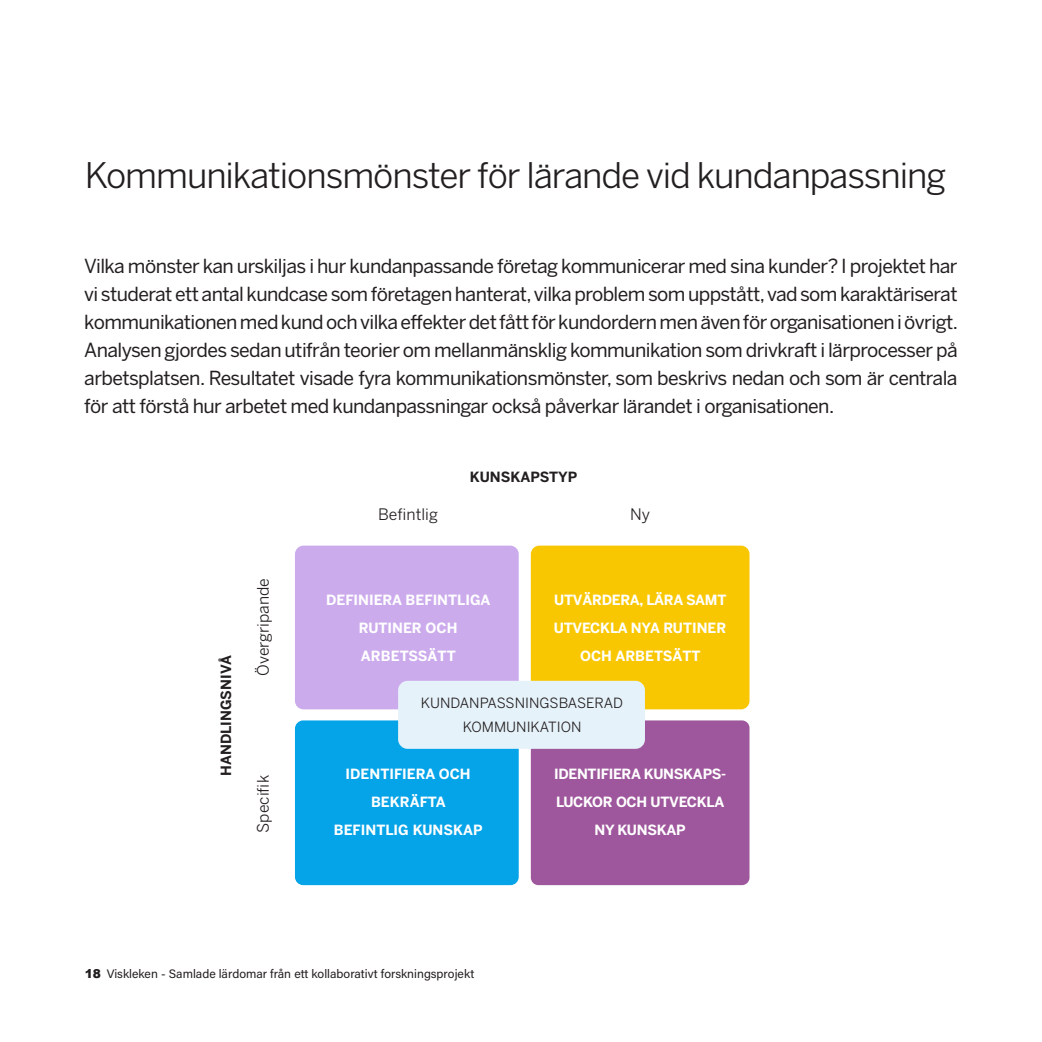
<style>
.page{position:relative;width:1042px;height:1042px;background:#fff}
.page>*{position:absolute;margin:0;border:0;box-sizing:border-box;transform-origin:0 0}
.t1{font:35px "Benton Sans";letter-spacing:-.03em;color:#231f20}
.t2{font:19.25px/28px "Benton Sans";letter-spacing:-.03em;color:#231f20;text-align:justify}
.t3{font:15.75px "Benton Sans";color:#231f20}
.t4{font:700 14px/28px "Benton Sans";letter-spacing:-.02em;color:#fff;text-align:center}
.t5{font:700 14px/28px "Benton Sans";color:#fff;text-align:center}
.t6{font:14px/24.5px "Benton Sans";color:#231f20;text-align:center}
.t7{font:700 14px "Benton Sans";color:#231f20}
.t8{font:12.25px "Acumin Variable Concept";color:#231f20}
.s1{font-family:"Arial";font-weight:900}
</style>
<div class="page">
<div style="left:295px;top:545px;width:224px;height:164px;background:#ccabed;border-radius:8px"></div>
<div style="left:531px;top:545px;width:218px;height:164px;background:#f9c701;border-radius:8px"></div>
<div style="left:295px;top:720px;width:224px;height:165px;background:#05a3e8;border-radius:8px"></div>
<div style="left:531px;top:720px;width:218px;height:165px;background:#9e579c;border-radius:7px"></div>
<div style="left:398px;top:681px;width:247px;height:68px;background:#e6f2fa;border-radius:9px"></div>
<p class="t1" style="left:85px;top:155px;width:863px">Kommunikationsmönster för lärande vid kundanpassning</p>
<p class="t2" style="left:84px;top:252px;width:875px">Vilka mönster kan urskiljas i hur kundanpassande företag kommunicerar med sina kunder? I projektet har vi studerat ett antal kundcase som företagen hanterat, vilka problem som uppstått, vad som karaktäriserat kommunikationen med kund och vilka effekter det fått för kundordern men även för organisationen i övrigt.<br>Analysen gjordes sedan utifrån teorier om mellanmänsklig kommunikation som drivkraft i lärprocesser på arbetsplatsen. Resultatet visade fyra kommunikationsmönster, som beskrivs nedan och som är centrala för att förstå hur arbetet med kundanpassningar också påverkar lärandet i organisationen.</p>
<p class="t7" style="left:470px;top:469px;width:109px">KUNSKAPSTYP</p>
<p class="t7" style="left:218px;top:776px;width:123px;rotate:-90deg">HANDLINGSNIVÅ</p>
<p class="t3" style="left:254px;top:675px;width:99px;rotate:-90deg">Övergripande</p>
<p class="t3" style="left:254px;top:833px;width:59px;rotate:-90deg">Specifik</p>
<p class="t3" style="left:378px;top:505px;width:61px">Befintlig</p>
<p class="t3" style="left:630px;top:505px;width:22px">Ny</p>
<p class="t5" style="left:326px;top:585px;width:166px">DEFINIERA BEFINTLIGA<br>RUTINER OCH<br>ARBETSSÄTT</p>
<p class="t4" style="left:554px;top:585px;width:174px">UTVÄRDERA, LÄRA SAMT<br>UTVECKLA NYA RUTINER<br>OCH ARBETSÄTT</p>
<p class="t6" style="left:421px;top:690px;width:204px">KUNDANPASSNINGSBASERAD<br>KOMMUNIKATION</p>
<p class="t5" style="left:334px;top:759px;width:150px">IDENTIFIERA OCH<br>BEKRÄFTA<br>BEFINTLIG KUNSKAP</p>
<p class="t4" style="left:554px;top:759px;width:174px;text-align:left">IDENTIFIERA KUNSKAPS-<br>LUCKOR OCH UTVECKLA</p>
<p class="t4" style="left:594px;top:815px;width:93px">NY KUNSKAP</p>
<p class="t8" style="left:85px;top:965px;width:391px"><span class="s1">18</span> Viskleken - Samlade lärdomar från ett kollaborativt forskningsprojekt</p>
</div>
